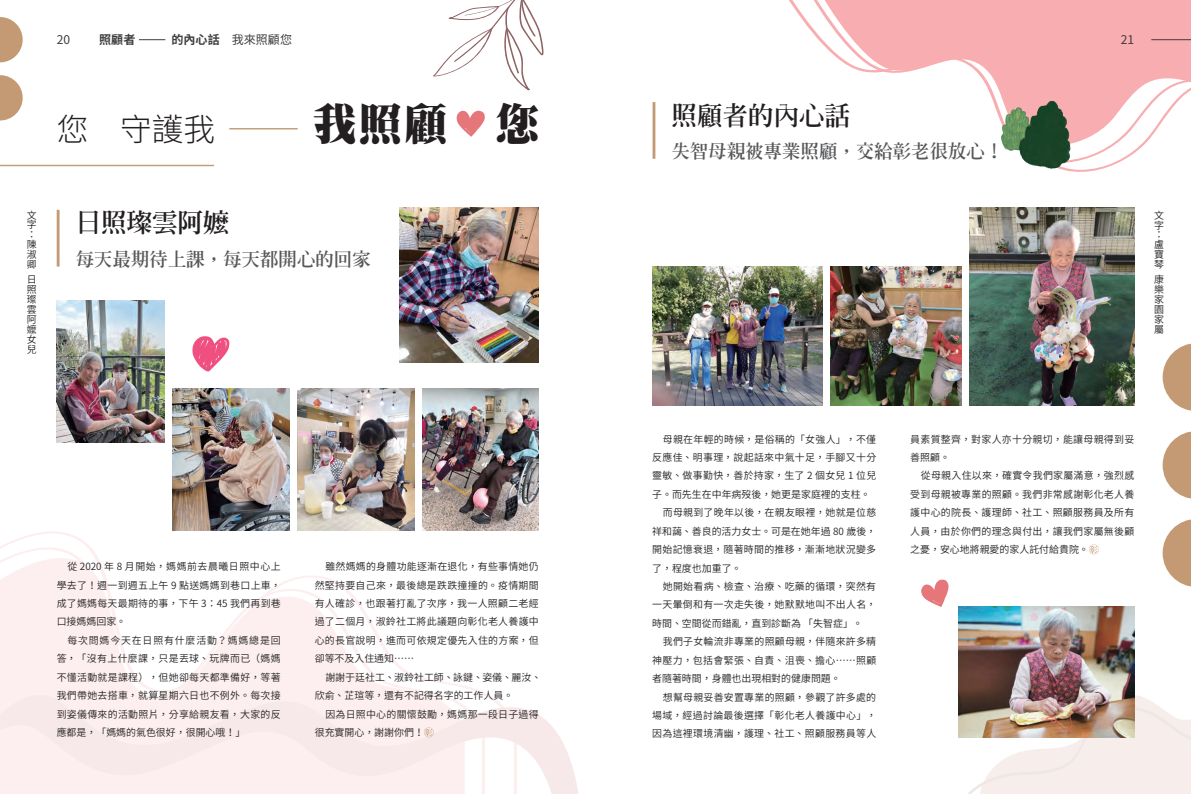
<style>
.page{position:relative;width:1191px;height:794px;background:#fff}
.page>*{position:absolute;margin:0;border:0;box-sizing:border-box;transform-origin:0 0}
.t1{font:900 43.3px "AR Ming B5";color:#231f20}
.t2{font:300 31.6px "Noto Sans CJ Ktc";color:#231f20}
.t3{font:800 25.5px "AR Ming B5";color:#231f20}
.t4{font:800 18.4px "AR Ming B5";color:#57585a}
.t5{font:12px "Noto Sans CJ Ktc";color:#3e3e3f}
.t6{font:700 12px "Noto Sans CJ Ktc";color:#3e3e3f}
.t7{font:600 9.9px/9.9px "Noto Sans CJ Ktc";letter-spacing:.03em;color:#231f20;text-align:justify}
.t8{font:600 9.9px/18.4px "Noto Sans CJ Ktc";color:#231f20}
.s1{font-weight:700}
</style>
<div class="page">
<svg style="left:958px;top:693px;width:233px;height:101px"></svg>
<svg style="left:0;top:530px;width:517px;height:147px"></svg>
<svg style="left:0;top:677px;width:579px;height:117px;fill:#fdefef"></svg>
<svg style="left:793px;top:0;width:398px;height:172px"></svg>
<hr style="left:0;top:165px;width:214px;height:1px;background:#c39a73">
<hr style="left:229px;top:128px;width:69px;height:1px;background:#c39a73">
<hr style="left:57px;top:210px;width:3px;height:56px;background:#c39a73">
<hr style="left:652px;top:102px;width:3px;height:57px;background:#c39a73">
<svg style="left:192px;top:336px;width:37px;height:35px"></svg>
<img style="left:422px;top:388px;width:117px;height:142px">
<img style="left:298px;top:388px;width:116px;height:142px">
<img style="left:173px;top:388px;width:116px;height:142px">
<img style="left:400px;top:207px;width:139px;height:156px">
<svg style="left:456px;top:111px;width:29px;height:26px"></svg>
<svg style="left:921px;top:579px;width:27px;height:28px"></svg>
<svg style="left:424px;top:727px;width:10px;height:10px"></svg>
<img style="left:57px;top:300px;width:107px;height:142px">
<img style="left:652px;top:266px;width:170px;height:139px">
<img style="left:969px;top:207px;width:165px;height:198px">
<img style="left:831px;top:266px;width:130px;height:139px">
<img style="left:958px;top:607px;width:176px;height:130px">
<svg style="left:1089px;top:544px;width:9px;height:10px"></svg>
<img style="left:995px;top:96px;width:82px;height:76px">
<svg style="left:433px;top:0;width:110px;height:90px"></svg>
<svg style="left:139px;top:40px;width:26px;height:1px"></svg>
<hr style="left:1151px;top:40px;width:40px;height:1px;background:#3e3e3f">
<svg style="left:0;top:17px;width:23px;height:45px"></svg>
<svg style="left:1162px;top:343px;width:29px;height:68px"></svg>
<svg style="left:1162px;top:431px;width:29px;height:68px"></svg>
<svg style="left:1162px;top:519px;width:29px;height:68px"></svg>
<svg style="left:0;top:75px;width:23px;height:45px"></svg>
<p class="t5" style="left:57px;top:33px;width:15px">20</p>
<p class="t6" style="left:99px;top:33px;width:38px">照顧者</p>
<p class="t5" style="left:171px;top:33px;width:122px"><span class="s1">的內心話</span> 我來照顧您</p>
<p class="t5" style="left:1120px;top:33px;width:15px">21</p>
<h2 class="t2" style="left:57px;top:112px;width:160px">您 守護我</h2>
<h1 class="t1" style="left:313px;top:102px;width:227px">我照顧 您</h1>
<p class="t7" style="left:27px;top:210px;width:11px;text-align:left">文字：陳淑卿</p>
<p class="t7" style="left:27px;top:275px;width:11px;text-align:left">日照璨雲阿嬤女兒</p>
<h3 class="t3" style="left:76px;top:210px;width:155px">日照璨雲阿嬤</h3>
<h3 class="t4" style="left:76px;top:249px;width:296px">每天最期待上課，每天都開心的回家</h3>
<h3 class="t3" style="left:671px;top:102px;width:180px">照顧者的內心話</h3>
<h3 class="t4" style="left:671px;top:142px;width:333px">失智母親被專業照顧，交給彰老很放心！</h3>
<p class="t7" style="left:1154px;top:210px;width:11px;text-align:left">文字：盧寶琴</p>
<p class="t7" style="left:1154px;top:275px;width:11px">康樂家園家屬</p>
<p class="t7" style="left:57px;top:557px;width:225px;line-height:18.4px;text-indent:11px">從 2020 年 8 月開始，媽媽前去晨曦日照中心上學去了！週一到週五上午 9 點送媽媽到巷口上車，成了媽媽每天最期待的事，下午 3：45 我們再到巷口接媽媽回家。</p>
<p class="t7" style="left:57px;top:631px;width:225px;line-height:18.4px;text-indent:11px">每次問媽今天在日照有什麼活動？媽媽總是回答，「沒有上什麼課，只是丟球、玩牌而已（媽媽不懂活動就是課程），但她卻每天都準備好，等著我們帶她去搭車，就算星期六日也不例外。每次接到姿儀傳來的活動照片，分享給親友看，大家的反應都是，「媽媽的氣色很好，很開心哦！」</p>
<p class="t7" style="left:315px;top:557px;width:225px;line-height:18.4px;text-indent:11px">雖然媽媽的身體功能逐漸在退化，有些事情她仍然堅持要自己來，最後總是跌跌撞撞的。疫情期間有人確診，也跟著打亂了次序，我一人照顧二老經過了二個月，淑鈴社工將此議題向彰化老人養護中心的長官說明，進而可依規定優先入住的方案，但卻等不及入住通知⋯⋯</p>
<p class="t8" style="left:315px;top:668px;width:228px;text-indent:11px">謝謝于廷社工、淑鈴社工師、詠鍵、姿儀、麗汝、欣俞、芷瑄等，還有不記得名字的工作人員。</p>
<p class="t7" style="left:315px;top:705px;width:225px;line-height:18.4px;text-indent:11px">因為日照中心的關懷鼓勵，媽媽那一段日子過得很充實開心，謝謝你們！</p>
<p class="t7" style="left:663px;top:434px;width:215px">母親在年輕的時候，是俗稱的「女強人」，不僅</p>
<p class="t7" style="left:652px;top:452px;width:225px">反應佳、明事理，說起話來中氣十足，手腳又十分</p>
<p class="t7" style="left:652px;top:471px;width:225px">靈敏、做事勤快，善於持家，生了 2 個女兒 1 位兒</p>
<p class="t8" style="left:652px;top:485px;width:220px">子。而先生在中年病歿後，她更是家庭裡的支柱。</p>
<p class="t7" style="left:663px;top:508px;width:215px">而母親到了晚年以後，在親友眼裡，她就是位慈</p>
<p class="t8" style="left:652px;top:522px;width:225px">祥和藹、善良的活力女士。可是在她年過 80 歲後，</p>
<p class="t7" style="left:652px;top:545px;width:225px">開始記憶衰退，隨著時間的推移，漸漸地狀況變多</p>
<p class="t7" style="left:652px;top:563px;width:91px">了，程度也加重了。</p>
<p class="t7" style="left:663px;top:581px;width:215px">她開始看病、檢查、治療、吃藥的循環，突然有</p>
<p class="t7" style="left:652px;top:600px;width:225px">一天暈倒和有一次走失後，她默默地叫不出人名，</p>
<p class="t8" style="left:652px;top:614px;width:212px">時間、空間從而錯亂，直到診斷為 「失智症」。</p>
<p class="t7" style="left:663px;top:637px;width:215px">我們子女輪流非專業的照顧母親，伴隨來許多精</p>
<p class="t7" style="left:652px;top:655px;width:225px">神壓力，包括會緊張、自責、沮喪、擔心⋯⋯照顧</p>
<p class="t8" style="left:652px;top:669px;width:190px">者隨著時間，身體也出現相對的健康問題。</p>
<p class="t7" style="left:663px;top:692px;width:215px">想幫母親妥善安置專業的照顧，參觀了許多處的</p>
<p class="t7" style="left:652px;top:710px;width:225px">場域，經過討論最後選擇「彰化老人養護中心」，</p>
<p class="t7" style="left:652px;top:729px;width:225px">因為這裡環境清幽，護理、社工、照顧服務員等人</p>
<p class="t7" style="left:910px;top:430px;width:225px;line-height:18.4px">員素質整齊，對家人亦十分親切，能讓母親得到妥善照顧。</p>
<p class="t7" style="left:910px;top:467px;width:225px;line-height:18.4px;text-indent:11px">從母親入住以來，確實令我們家屬滿意，強烈感受到母親被專業的照顧。我們非常感謝彰化老人養護中心的院長、護理師、社工、照顧服務員及所有人員，由於你們的理念與付出，讓我們家屬無後顧之憂，安心地將親愛的家人託付給貴院。</p>
</div>
